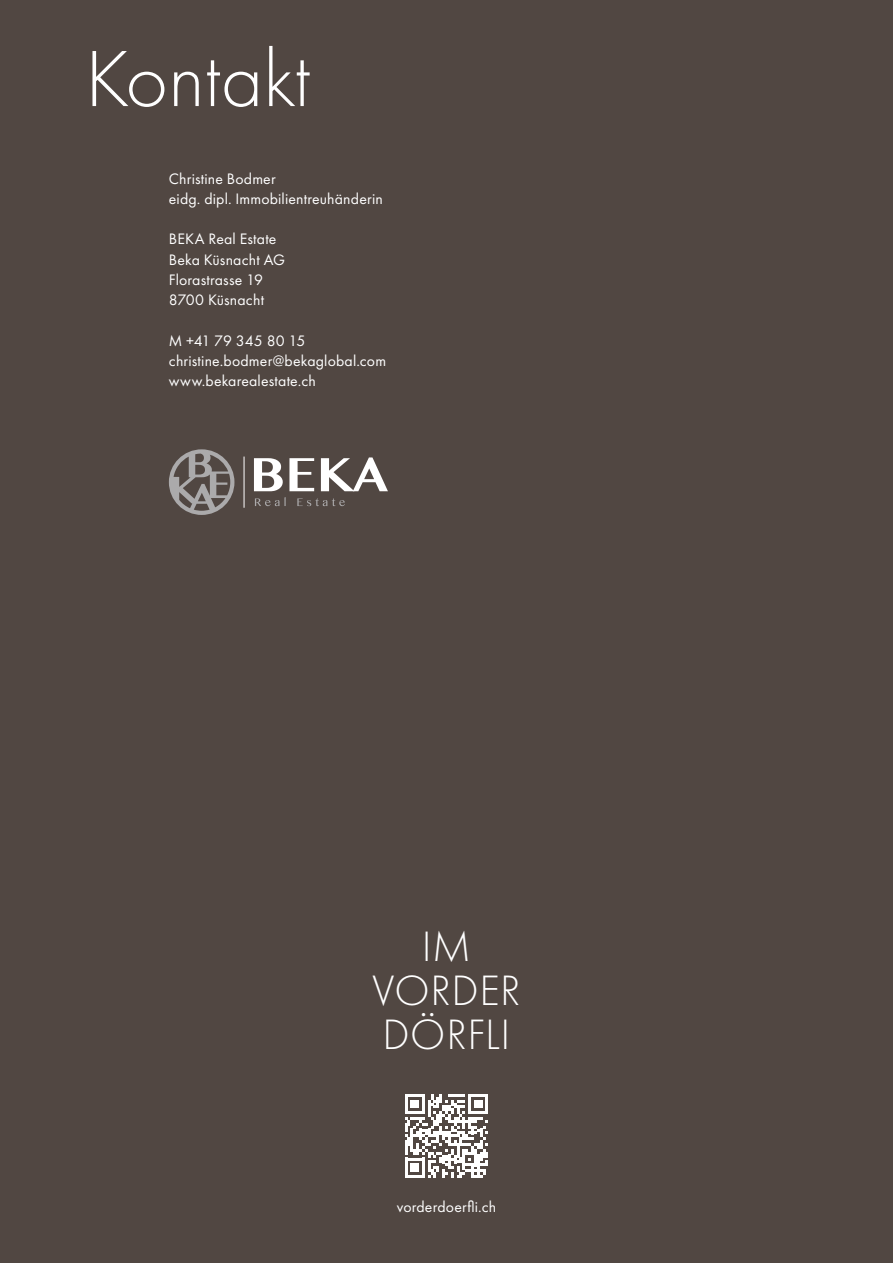
<style>
.page{position:relative;width:893px;height:1263px;background:#514742}
.page>*{position:absolute;margin:0;border:0;box-sizing:border-box;transform-origin:0 0}
.t1{font:300 82.5px "Futura PT";color:#fff}
.t2{font:300 44.1px/44.1px "Futura PT";letter-spacing:.01em;color:#fff;text-align:center}
.t3{font:15.75px/20.2px "Futura PT";letter-spacing:.01em;color:#fff}
</style>
<div class="page">
<hr style="left:244px;top:456px;width:1px;height:52px;background:#fff">
<svg style="left:254px;top:458px;width:29px;height:33px"></svg>
<svg style="left:289px;top:458px;width:25px;height:33px"></svg>
<svg style="left:321px;top:457px;width:67px;height:34px"></svg>
<svg style="left:169px;top:449px;width:65px;height:66px"></svg>
<svg style="left:255px;top:497px;width:31px;height:9px"></svg>
<svg style="left:297px;top:498px;width:48px;height:8px"></svg>
<svg style="left:405px;top:1094px;width:83px;height:84px"></svg>
<h1 class="t1" style="left:85px;top:32px;width:227px">Kontakt</h1>
<p class="t3" style="left:169px;top:168px;width:215px">Christine Bodmer<br>eidg. dipl. Immobilientreuhänderin</p>
<p class="t3" style="left:169px;top:229px;width:118px">BEKA Real Estate<br>Beka Küsnacht AG<br>Florastrasse 19<br>8700 Küsnacht</p>
<p class="t3" style="left:169px;top:330px;width:219px">M +41 79 345 80 15 christine.bodmer@bekaglobal.com www.bekarealestate.ch</p>
<h2 class="t2" style="left:372px;top:925px;width:150px">IM<br>VORDER<br>DÖRFLI</h2>
<p class="t3" style="left:397px;top:1196px;width:101px">vorderdoerfli.ch</p>
</div>
